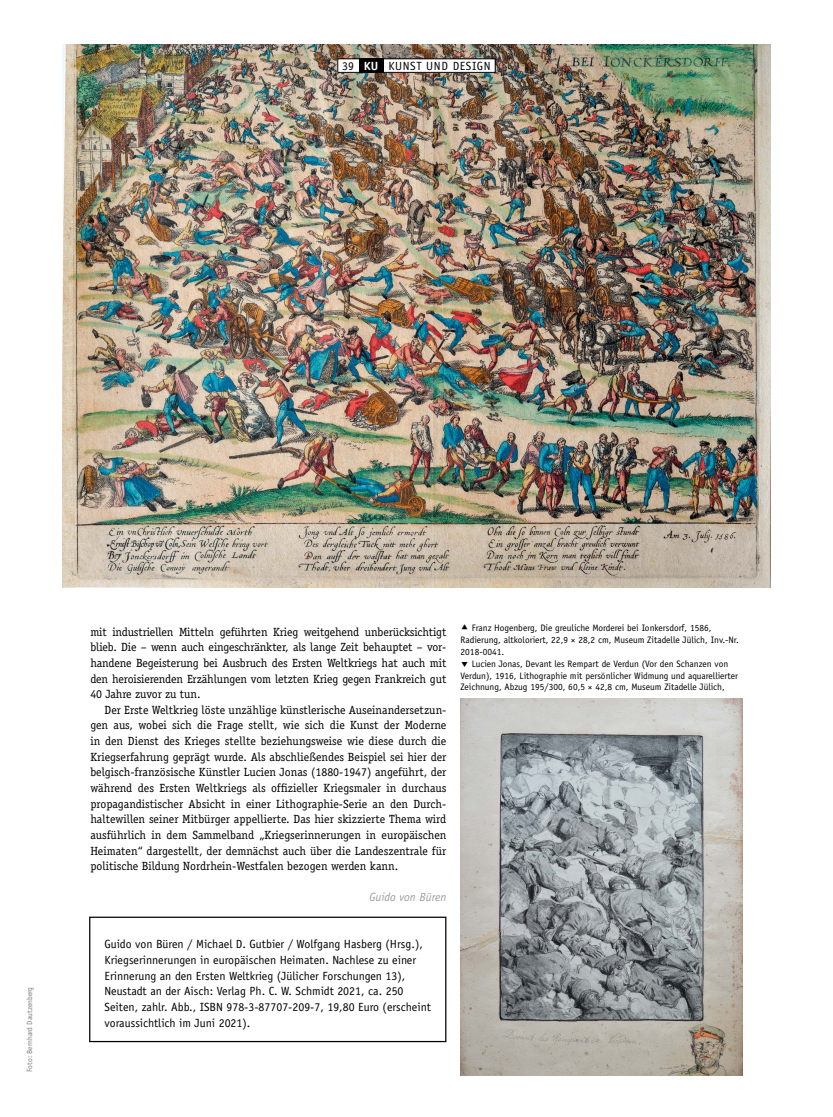
<style>
.page{position:relative;width:833px;height:1117px;background:#fff}
.page>*{position:absolute;margin:0;border:0;box-sizing:border-box;transform-origin:0 0}
.t1{font:11.88px/15.6px "Officina Serif";letter-spacing:-.01em;color:#000;text-align:justify}
.t2{font:11.88px/15.6px "Officina Sans";color:#000}
.t3{font:11.88px "Officina Sans";letter-spacing:.05em;color:#000}
.t4{font:italic 11.88px "Officina Sans";color:#9d9d9c}
.t5{font:9.38px/11.9px "Officina Sans";color:#000}
.t6{font:7.5px "Officina Sans";color:#7c7b7b}
.s1{font-weight:700;color:#fff}
</style>
<div class="page">
<img style="left:62px;top:44px;width:709px;height:543px">
<img style="left:460px;top:698px;width:282px;height:376px">
<div style="left:338px;top:59px;width:157px;height:13px;background:#fff"></div>
<div style="left:337px;top:58px;width:158px;height:15px;border:1px solid #000"></div>
<div style="left:359px;top:58px;width:24px;height:15px;background:#000"></div>
<div style="left:89px;top:916px;width:357px;height:125px;border:1px solid #000"></div>
<p class="t3" style="left:342px;top:59px;width:150px">39 <span class="s1">KU</span> KUNST UND DESIGN</p>
<p class="t6" style="left:25px;top:1071px;width:86px;rotate:-90deg">Foto: Bernhard Dautzenberg</p>
<p class="t1" style="left:90px;top:623px;width:357px">mit industriellen Mitteln geführten Krieg weitgehend unberücksichtigt blieb. Die – wenn auch eingeschränkter, als lange Zeit behauptet – vor&shy;handene Begeisterung bei Ausbruch des Ersten Weltkriegs hat auch mit den heroisierenden Erzählungen vom letzten Krieg gegen Frankreich gut 40 Jahre zuvor zu tun.</p>
<p class="t1" style="left:90px;top:701px;width:357px;text-indent:14px">Der Erste Weltkrieg löste unzählige künstlerische Auseinandersetzun&shy;gen aus, wobei sich die Frage stellt, wie sich die Kunst der Moderne in den Dienst des Krieges stellte beziehungsweise wie diese durch die Kriegserfahrung geprägt wurde. Als abschließendes Beispiel sei hier der belgisch-französische Künstler Lucien Jonas (1880-1947) angeführt, der während des Ersten Weltkriegs als offizieller Kriegsmaler in durchaus propagandistischer Absicht in einer Lithographie-Serie an den Durch&shy;haltewillen seiner Mitbürger appellierte. Das hier skizzierte Thema wird ausführlich in dem Sammelband „Kriegserinnerungen in europäischen Heimaten“ dargestellt, der demnächst auch über die Landeszentrale für politische Bildung Nordrhein-Westfalen bezogen werden kann.</p>
<p class="t4" style="left:369px;top:890px;width:78px">Guido von Büren</p>
<p class="t2" style="left:105px;top:936px;width:328px">Guido von Büren / Michael D. Gutbier / Wolfgang Hasberg (Hrsg.), Kriegserinnerungen in europäischen Heimaten. Nachlese zu einer Erinnerung an den Ersten Weltkrieg (Jülicher Forschungen 13), Neustadt an der Aisch: Verlag Ph. C. W. Schmidt 2021, ca. 250<br>Seiten, zahlr. Abb., ISBN 978-3-87707-209-7, 19,80 Euro (erscheint voraussichtlich im Juni 2021).</p>
<p class="t5" style="left:460px;top:621px;width:280px;text-indent:11px">Franz Hogenberg, Die greuliche Morderei bei Ionkersdorf, 1586,<br>Radierung, altkoloriert, 22,9 × 28,2 cm, Museum Zitadelle Jülich, Inv.-Nr.<br>2018-0041.</p>
<p class="t5" style="left:460px;top:657px;width:279px;text-indent:11px">Lucien Jonas, Devant les Rempart de Verdun (Vor den Schanzen von<br>Verdun), 1916, Lithographie mit persönlicher Widmung und aquarellierter<br>Zeichnung, Abzug 195/300, 60,5 × 42,8 cm, Museum Zitadelle Jülich,</p>
</div>
